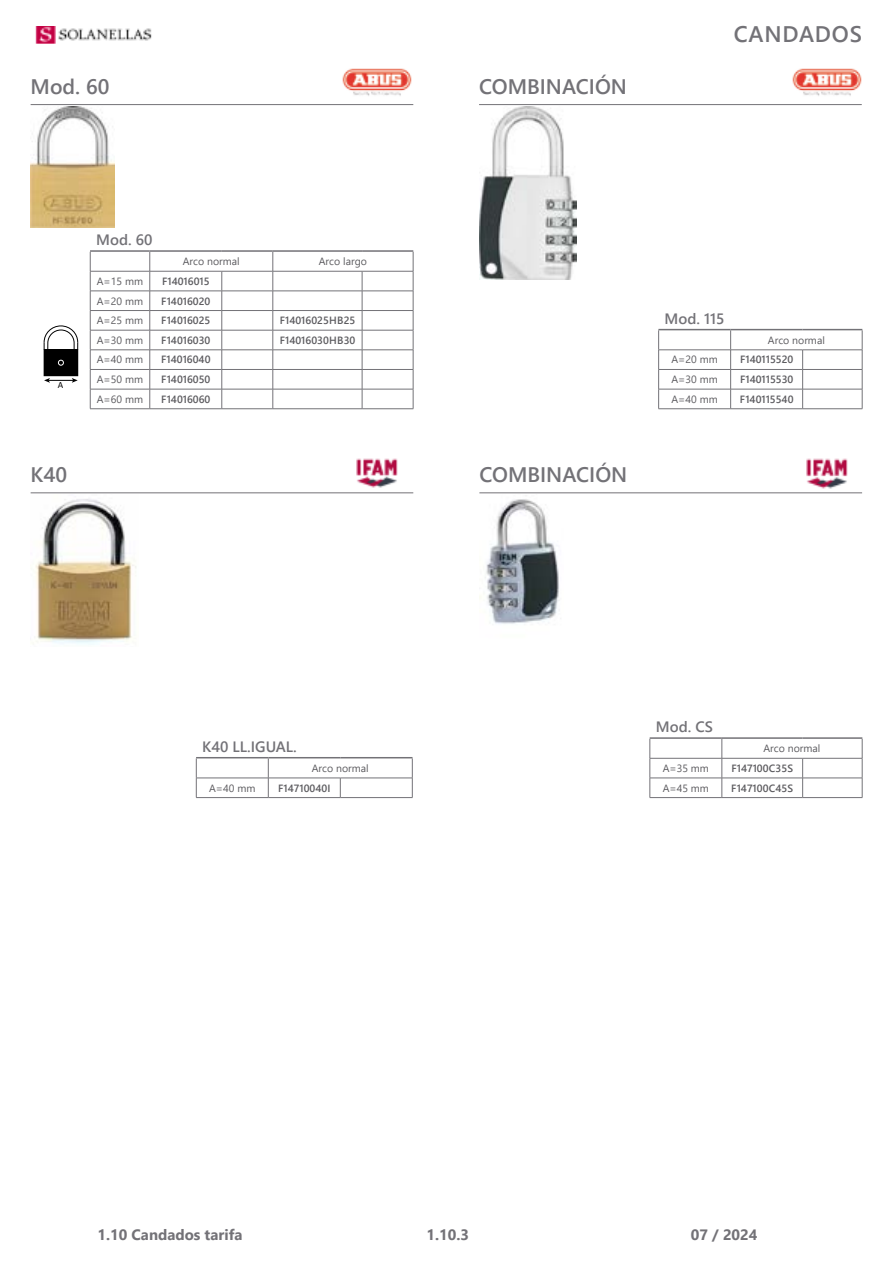
<style>
.page{position:relative;width:893px;height:1263px;background:#fff}
.page>*{position:absolute;margin:0;border:0;box-sizing:border-box;transform-origin:0 0}
.t1{font:600 22.5px "Segoe UI";letter-spacing:.035em;color:#737277}
.t2{font:600 21px "Segoe UI";color:#737277}
.t3{font:700 15px "Segoe UI";color:#737277}
.t4{font:600 15px "Segoe UI";color:#737277}
.t5{font:600 10.5px "Segoe UI";color:#5c5b5f}
.t6{font:10.5px "Segoe UI";color:#5c5b5f}
.t7{font:9.45px "Calibri";color:#000}
</style>
<div class="page">
<img style="left:35px;top:26px;width:117px;height:17px">
<img style="left:31px;top:106px;width:83px;height:121px">
<hr style="left:31px;top:104px;width:382px;height:1px;background:#737277">
<img style="left:342px;top:68px;width:70px;height:28px">
<img style="left:479px;top:106px;width:97px;height:174px">
<hr style="left:479px;top:104px;width:383px;height:1px;background:#737277">
<img style="left:792px;top:68px;width:70px;height:28px">
<hr style="left:31px;top:492px;width:382px;height:1px;background:#737277">
<img style="left:356px;top:458px;width:42px;height:30px">
<hr style="left:479px;top:492px;width:383px;height:1px;background:#737277">
<img style="left:806px;top:458px;width:42px;height:31px">
<img style="left:35px;top:499px;width:101px;height:146px">
<img style="left:479px;top:499px;width:81px;height:125px">
<div style="left:44px;top:350px;width:34px;height:26px;background:#000"></div>
<svg style="left:58px;top:360px;width:6px;height:5px"></svg>
<svg style="left:44px;top:325px;width:34px;height:25px"></svg>
<svg style="left:44px;top:378px;width:34px;height:5px"></svg>
<hr style="left:222px;top:271px;width:51px;height:1px;background:#737277">
<hr style="left:362px;top:271px;width:51px;height:1px;background:#737277">
<svg style="left:90px;top:252px;width:1px;height:156px"></svg>
<svg style="left:413px;top:252px;width:1px;height:157px"></svg>
<hr style="left:90px;top:408px;width:60px;height:1px;background:#737277">
<hr style="left:222px;top:408px;width:51px;height:1px;background:#737277">
<hr style="left:362px;top:408px;width:51px;height:1px;background:#737277">
<svg style="left:150px;top:252px;width:1px;height:156px"></svg>
<svg style="left:222px;top:271px;width:1px;height:138px"></svg>
<hr style="left:150px;top:271px;width:72px;height:1px;background:#737277">
<hr style="left:150px;top:408px;width:72px;height:1px;background:#737277">
<svg style="left:273px;top:252px;width:1px;height:156px"></svg>
<svg style="left:362px;top:271px;width:1px;height:138px"></svg>
<hr style="left:273px;top:271px;width:89px;height:1px;background:#737277">
<hr style="left:273px;top:408px;width:89px;height:1px;background:#737277">
<hr style="left:90px;top:250px;width:60px;height:2px;background:#737277">
<hr style="left:150px;top:250px;width:72px;height:2px;background:#737277">
<hr style="left:222px;top:250px;width:51px;height:2px;background:#737277">
<hr style="left:273px;top:250px;width:89px;height:2px;background:#737277">
<hr style="left:362px;top:250px;width:51px;height:2px;background:#737277">
<hr style="left:90px;top:271px;width:60px;height:1px;background:#737277">
<hr style="left:222px;top:291px;width:51px;height:1px;background:#737277">
<hr style="left:362px;top:291px;width:51px;height:1px;background:#737277">
<hr style="left:90px;top:291px;width:60px;height:1px;background:#737277">
<hr style="left:150px;top:291px;width:72px;height:1px;background:#737277">
<hr style="left:222px;top:310px;width:51px;height:1px;background:#737277">
<hr style="left:273px;top:291px;width:89px;height:1px;background:#737277">
<hr style="left:362px;top:310px;width:51px;height:1px;background:#737277">
<hr style="left:90px;top:310px;width:60px;height:1px;background:#737277">
<hr style="left:150px;top:310px;width:72px;height:1px;background:#737277">
<hr style="left:222px;top:330px;width:51px;height:1px;background:#737277">
<hr style="left:273px;top:310px;width:89px;height:1px;background:#737277">
<hr style="left:362px;top:330px;width:51px;height:1px;background:#737277">
<hr style="left:90px;top:330px;width:60px;height:1px;background:#737277">
<hr style="left:150px;top:330px;width:72px;height:1px;background:#737277">
<hr style="left:222px;top:350px;width:51px;height:1px;background:#737277">
<hr style="left:273px;top:330px;width:89px;height:1px;background:#737277">
<hr style="left:362px;top:350px;width:51px;height:1px;background:#737277">
<hr style="left:90px;top:350px;width:60px;height:1px;background:#737277">
<hr style="left:150px;top:350px;width:72px;height:1px;background:#737277">
<hr style="left:222px;top:369px;width:51px;height:1px;background:#737277">
<hr style="left:273px;top:350px;width:89px;height:1px;background:#737277">
<hr style="left:362px;top:369px;width:51px;height:1px;background:#737277">
<hr style="left:90px;top:369px;width:60px;height:1px;background:#737277">
<hr style="left:150px;top:369px;width:72px;height:1px;background:#737277">
<hr style="left:222px;top:389px;width:51px;height:1px;background:#737277">
<hr style="left:273px;top:369px;width:89px;height:1px;background:#737277">
<hr style="left:362px;top:389px;width:51px;height:1px;background:#737277">
<hr style="left:90px;top:389px;width:60px;height:1px;background:#737277">
<hr style="left:150px;top:389px;width:72px;height:1px;background:#737277">
<hr style="left:273px;top:389px;width:89px;height:1px;background:#737277">
<hr style="left:803px;top:350px;width:59px;height:1px;background:#737277">
<svg style="left:658px;top:330px;width:1px;height:78px"></svg>
<svg style="left:862px;top:330px;width:1px;height:79px"></svg>
<hr style="left:658px;top:408px;width:73px;height:1px;background:#737277">
<hr style="left:803px;top:408px;width:59px;height:1px;background:#737277">
<hr style="left:731px;top:350px;width:72px;height:1px;background:#737277">
<hr style="left:731px;top:408px;width:72px;height:1px;background:#737277">
<svg style="left:802px;top:350px;width:1px;height:59px"></svg>
<hr style="left:658px;top:329px;width:73px;height:1px;background:#737277">
<hr style="left:731px;top:329px;width:72px;height:1px;background:#737277">
<hr style="left:803px;top:329px;width:59px;height:1px;background:#737277">
<svg style="left:730px;top:330px;width:1px;height:79px"></svg>
<hr style="left:658px;top:350px;width:73px;height:1px;background:#737277">
<hr style="left:803px;top:369px;width:59px;height:1px;background:#737277">
<hr style="left:658px;top:369px;width:73px;height:1px;background:#737277">
<hr style="left:731px;top:369px;width:72px;height:1px;background:#737277">
<hr style="left:803px;top:389px;width:59px;height:1px;background:#737277">
<hr style="left:658px;top:389px;width:73px;height:1px;background:#737277">
<hr style="left:731px;top:389px;width:72px;height:1px;background:#737277">
<hr style="left:340px;top:778px;width:72px;height:1px;background:#737277">
<svg style="left:196px;top:758px;width:1px;height:39px"></svg>
<svg style="left:412px;top:758px;width:1px;height:39px"></svg>
<hr style="left:196px;top:797px;width:72px;height:1px;background:#737277">
<hr style="left:340px;top:797px;width:72px;height:1px;background:#737277">
<hr style="left:268px;top:778px;width:72px;height:1px;background:#737277">
<hr style="left:268px;top:797px;width:72px;height:1px;background:#737277">
<svg style="left:340px;top:778px;width:1px;height:19px"></svg>
<hr style="left:196px;top:757px;width:72px;height:1px;background:#737277">
<hr style="left:268px;top:757px;width:72px;height:1px;background:#737277">
<hr style="left:340px;top:757px;width:72px;height:1px;background:#737277">
<svg style="left:268px;top:758px;width:1px;height:39px"></svg>
<hr style="left:196px;top:778px;width:72px;height:1px;background:#737277">
<hr style="left:803px;top:758px;width:59px;height:1px;background:#737277">
<svg style="left:650px;top:739px;width:1px;height:58px"></svg>
<svg style="left:862px;top:739px;width:1px;height:58px"></svg>
<hr style="left:650px;top:797px;width:72px;height:1px;background:#737277">
<hr style="left:803px;top:797px;width:59px;height:1px;background:#737277">
<hr style="left:722px;top:758px;width:81px;height:1px;background:#737277">
<hr style="left:722px;top:797px;width:81px;height:1px;background:#737277">
<svg style="left:802px;top:758px;width:1px;height:39px"></svg>
<hr style="left:650px;top:737px;width:72px;height:2px;background:#737277">
<hr style="left:722px;top:737px;width:81px;height:2px;background:#737277">
<hr style="left:803px;top:737px;width:59px;height:2px;background:#737277">
<svg style="left:722px;top:739px;width:1px;height:58px"></svg>
<hr style="left:650px;top:758px;width:72px;height:1px;background:#737277">
<hr style="left:803px;top:778px;width:59px;height:1px;background:#737277">
<hr style="left:650px;top:778px;width:72px;height:1px;background:#737277">
<hr style="left:722px;top:778px;width:81px;height:1px;background:#737277">
<h2 class="t2" style="left:31px;top:67px;width:80px">Mod. 60</h2>
<h2 class="t2" style="left:479px;top:67px;width:149px">COMBINACIÓN</h2>
<h1 class="t1" style="left:734px;top:13px;width:130px">CANDADOS</h1>
<p class="t7" style="left:58px;top:378px;width:7px">A</p>
<h3 class="t4" style="left:96px;top:226px;width:58px">Mod. 60</h3>
<p class="t6" style="left:183px;top:252px;width:58px">Arco normal</p>
<p class="t6" style="left:319px;top:252px;width:50px">Arco largo</p>
<p class="t6" style="left:97px;top:271px;width:48px">A=15 mm</p>
<p class="t5" style="left:162px;top:271px;width:49px">F14016015</p>
<p class="t6" style="left:97px;top:291px;width:48px">A=20 mm</p>
<p class="t5" style="left:161px;top:291px;width:51px">F14016020</p>
<p class="t6" style="left:97px;top:311px;width:48px">A=25 mm</p>
<p class="t5" style="left:161px;top:311px;width:51px">F14016025</p>
<p class="t5" style="left:280px;top:311px;width:77px">F14016025HB25</p>
<p class="t6" style="left:97px;top:330px;width:48px">A=30 mm</p>
<p class="t5" style="left:161px;top:330px;width:51px">F14016030</p>
<p class="t5" style="left:280px;top:330px;width:77px">F14016030HB30</p>
<p class="t6" style="left:97px;top:350px;width:48px">A=40 mm</p>
<p class="t5" style="left:161px;top:350px;width:51px">F14016040</p>
<p class="t6" style="left:97px;top:369px;width:48px">A=50 mm</p>
<p class="t5" style="left:161px;top:369px;width:51px">F14016050</p>
<p class="t6" style="left:97px;top:389px;width:48px">A=60 mm</p>
<p class="t5" style="left:161px;top:389px;width:51px">F14016060</p>
<h2 class="t2" style="left:31px;top:455px;width:38px">K40</h2>
<h2 class="t2" style="left:479px;top:455px;width:149px">COMBINACIÓN</h2>
<h3 class="t4" style="left:665px;top:304px;width:61px">Mod. 115</h3>
<p class="t6" style="left:768px;top:330px;width:58px">Arco normal</p>
<p class="t6" style="left:671px;top:350px;width:48px">A=20 mm</p>
<p class="t5" style="left:740px;top:350px;width:55px">F140115520</p>
<p class="t6" style="left:671px;top:369px;width:48px">A=30 mm</p>
<p class="t5" style="left:740px;top:369px;width:55px">F140115530</p>
<p class="t6" style="left:671px;top:389px;width:48px">A=40 mm</p>
<p class="t5" style="left:740px;top:389px;width:55px">F140115540</p>
<h3 class="t4" style="left:202px;top:732px;width:96px">K40 LL.IGUAL.</h3>
<p class="t6" style="left:312px;top:758px;width:58px">Arco normal</p>
<p class="t6" style="left:209px;top:778px;width:48px">A=40 mm</p>
<p class="t5" style="left:278px;top:778px;width:54px">F14710040I</p>
<h3 class="t4" style="left:656px;top:713px;width:59px">Mod. CS</h3>
<p class="t6" style="left:763px;top:739px;width:58px">Arco normal</p>
<p class="t6" style="left:663px;top:758px;width:48px">A=35 mm</p>
<p class="t5" style="left:731px;top:758px;width:63px">F147100C35S</p>
<p class="t6" style="left:663px;top:778px;width:48px">A=45 mm</p>
<p class="t5" style="left:731px;top:778px;width:63px">F147100C45S</p>
<h3 class="t3" style="left:97px;top:1221px;width:147px">1.10 Candados tarifa</h3>
<h3 class="t3" style="left:426px;top:1221px;width:44px">1.10.3</h3>
<h3 class="t3" style="left:691px;top:1221px;width:68px">07 / 2024</h3>
</div>
